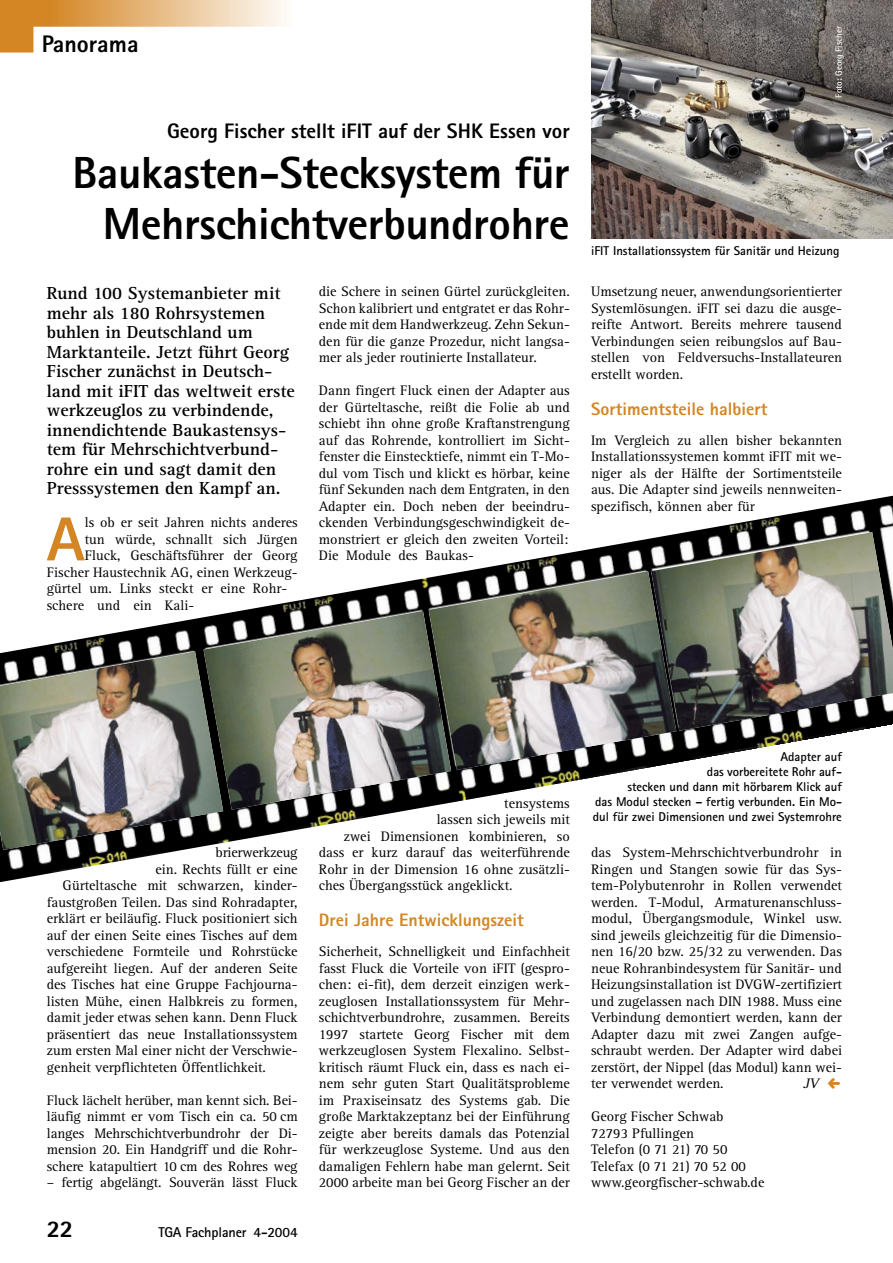
<style>
.page{position:relative;width:893px;height:1263px;background:#fff}
.page>*{position:absolute;margin:0;border:0;box-sizing:border-box;transform-origin:0 0}
.T01c_Grund_m_Ini{font:800 62.1px "Rotis Sans Serif";color:#d48625}
.T08b_HÜ{font:800 45px/50.6px "Rotis Sans Serif";letter-spacing:-.01em;color:#000;text-align:right}
.T08b_HÜ-2{font:800 24px "Rotis Sans Serif";color:#000}
.T08a_Dach{font:800 21px "Rotis Sans Serif";color:#000}
.T08c_Vorspann{font:700 18px/19.5px "Rotis Serif";color:#000}
.T04a_ZÜ_1{font:800 18px "Rotis Sans Serif";color:#d48625}
.T01b_Grund_n_ZÜ{font:14.25px/16.5px "Rotis Serif";color:#000;text-align:justify}
.T01a_Grund{font:14.25px/16.5px "Rotis Serif";color:#000;text-align:justify}
.T01c_Grund_m_Ini-2{font:14.25px "Rotis Serif";color:#000}
.T03_Anschrift{font:14.25px/16.5px "Rotis Serif";color:#000}
.T08b_HÜ-3{font:700 14.25px "Rotis Sans Serif";letter-spacing:-.01em;color:#000}
.T01b_Grund_n_ZÜ-2{font:italic 14.25px "Rotis Serif";color:#000}
.T02_BU_Autor{font:700 12.75px/15px "Rotis Sans Serif";color:#000;text-align:right}
.T07a_Foto{font:700 9px "Rotis Sans Serif";color:#fff}
</style>
<div class="page">
<svg style="left:0;top:0;width:284px;height:53px"></svg>
<img style="left:591px;top:0;width:302px;height:239px">
<img style="left:0;top:495px;width:893px;height:388px">
<img style="left:0;top:651px;width:223px;height:199px">
<img style="left:203px;top:611px;width:248px;height:199px">
<img style="left:429px;top:571px;width:247px;height:199px">
<img style="left:651px;top:532px;width:242px;height:199px">
<p class="T08b_HÜ-2" style="left:42px;top:29px;width:98px">Panorama</p>
<p class="T08a_Dach" style="left:167px;top:117px;width:404px">Georg Fischer stellt iFIT auf der SHK Essen vor</p>
<p class="T08b_HÜ" style="left:72px;top:147px;width:499px">Baukasten-Stecksystem für<br>Mehrschichtverbundrohre</p>
<p class="T08c_Vorspann" style="left:47px;top:284px;width:249px">Rund 100 Systemanbieter mit mehr als 180 Rohrsystemen buhlen in Deutschland um<br>Marktanteile. Jetzt führt Georg<br>Fischer zunächst in Deutsch&shy;land mit iFIT das weltweit erste werkzeuglos zu verbindende, innendichtende Baukastensys&shy;tem für Mehrschichtverbund&shy;rohre ein und sagt damit den<br>Presssystemen den Kampf an.</p>
<p class="T01c_Grund_m_Ini" style="left:47px;top:500px;width:39px">A</p>
<p class="T01c_Grund_m_Ini-2" style="left:85px;top:514px;width:214px">ls ob er seit Jahren nichts anderes</p>
<p class="T01c_Grund_m_Ini-2" style="left:85px;top:531px;width:214px">tun würde, schnallt sich Jürgen</p>
<p class="T01c_Grund_m_Ini-2" style="left:85px;top:547px;width:214px">Fluck, Geschäftsführer der Georg</p>
<p class="T01c_Grund_m_Ini-2" style="left:47px;top:564px;width:252px">Fischer Haustechnik AG, einen Werkzeug-</p>
<p class="T01c_Grund_m_Ini-2" style="left:47px;top:580px;width:242px">gürtel um. Links steckt er eine Rohr-</p>
<p class="T01c_Grund_m_Ini-2" style="left:47px;top:597px;width:149px">schere und ein Kali-</p>
<p class="T01a_Grund" style="left:319px;top:284px;width:252px">die Schere in seinen Gürtel zurückgleiten.<br>Schon kalibriert und entgratet er das Rohr&shy;ende mit dem Handwerkzeug. Zehn Sekun&shy;den für die ganze Prozedur, nicht langsa&shy;mer als jeder routinierte Installateur.</p>
<p class="T01a_Grund" style="left:319px;top:383px;width:252px">Dann fingert Fluck einen der Adapter aus der Gürteltasche, reißt die Folie ab und schiebt ihn ohne große Kraftanstrengung auf das Rohrende, kontrolliert im Sicht&shy;fenster die Einstecktiefe, nimmt ein T-Mo&shy;dul vom Tisch und klickt es hörbar, keine fünf Sekunden nach dem Entgraten, in den Adapter ein. Doch neben der beeindru&shy;ckenden Verbindungsgeschwindigkeit de&shy;monstriert er gleich den zweiten Vorteil:<br>Die Module des Baukas-</p>
<p class="T07a_Foto" style="left:833px;top:97px;width:73px;rotate:-90deg">Foto: Georg Fischer</p>
<p class="T02_BU_Autor" style="left:591px;top:243px;width:250px">iFIT Installationssystem für Sanitär und Heizung</p>
<p class="T01b_Grund_n_ZÜ" style="left:591px;top:284px;width:252px">Umsetzung neuer, anwendungsorientierter Systemlösungen. iFIT sei dazu die ausge&shy;reifte Antwort. Bereits mehrere tausend Verbindungen seien reibungslos auf Bau&shy;stellen von Feldversuchs-Installateuren erstellt worden.</p>
<p class="T04a_ZÜ_1" style="left:591px;top:397px;width:178px">Sortimentsteile halbiert</p>
<p class="T01b_Grund_n_ZÜ" style="left:591px;top:432px;width:252px">Im Vergleich zu allen bisher bekannten Installationssystemen kommt iFIT mit we&shy;niger als der Hälfte der Sortimentsteile aus. Die Adapter sind jeweils nennweiten&shy;spezifisch, können aber für</p>
<p class="T01c_Grund_m_Ini-2" style="left:216px;top:844px;width:84px">brierwerkzeug</p>
<p class="T01c_Grund_m_Ini-2" style="left:156px;top:861px;width:144px">ein. Rechts füllt er eine</p>
<p class="T01c_Grund_m_Ini-2" style="left:63px;top:877px;width:237px">Gürteltasche mit schwarzen, kinder-</p>
<p class="T01c_Grund_m_Ini-2" style="left:47px;top:894px;width:252px">faustgroßen Teilen. Das sind Rohradapter,</p>
<p class="T01c_Grund_m_Ini-2" style="left:47px;top:910px;width:252px">erklärt er beiläufig. Fluck positioniert sich</p>
<p class="T01c_Grund_m_Ini-2" style="left:47px;top:927px;width:252px">auf der einen Seite eines Tisches auf dem</p>
<p class="T01c_Grund_m_Ini-2" style="left:47px;top:943px;width:252px">verschiedene Formteile und Rohrstücke</p>
<p class="T01c_Grund_m_Ini-2" style="left:47px;top:960px;width:252px">aufgereiht liegen. Auf der anderen Seite</p>
<p class="T01c_Grund_m_Ini-2" style="left:47px;top:976px;width:252px">des Tisches hat eine Gruppe Fachjourna-</p>
<p class="T01c_Grund_m_Ini-2" style="left:47px;top:993px;width:252px">listen Mühe, einen Halbkreis zu formen,</p>
<p class="T01c_Grund_m_Ini-2" style="left:47px;top:1009px;width:252px">damit jeder etwas sehen kann. Denn Fluck</p>
<p class="T01c_Grund_m_Ini-2" style="left:47px;top:1026px;width:252px">präsentiert das neue Installationssystem</p>
<p class="T01c_Grund_m_Ini-2" style="left:47px;top:1042px;width:252px">zum ersten Mal einer nicht der Verschwie-</p>
<p class="T01c_Grund_m_Ini-2" style="left:47px;top:1059px;width:221px">genheit verpflichteten Öffentlichkeit.</p>
<p class="T01a_Grund" style="left:47px;top:1092px;width:252px">Fluck lächelt herüber, man kennt sich. Bei&shy;läufig nimmt er vom Tisch ein ca. 50 cm langes Mehrschichtverbundrohr der Di&shy;mension 20. Ein Handgriff und die Rohr&shy;schere katapultiert 10 cm des Rohres weg</p>
<p class="T01a_Grund" style="left:47px;top:1175px;width:252px">– fertig abgelängt. Souverän lässt Fluck</p>
<p class="T08b_HÜ-2" style="left:47px;top:1213px;width:28px">22</p>
<p class="T08b_HÜ-3" style="left:158px;top:1223px;width:141px">TGA Fachplaner 4-2004</p>
<p class="T01a_Grund" style="left:504px;top:795px;width:67px">tensystems</p>
<p class="T01a_Grund" style="left:437px;top:812px;width:135px">lassen sich jeweils mit</p>
<p class="T01a_Grund" style="left:344px;top:828px;width:228px">zwei Dimensionen kombinieren, so</p>
<p class="T01a_Grund" style="left:319px;top:845px;width:252px">dass er kurz darauf das weiterführende</p>
<p class="T01a_Grund" style="left:319px;top:861px;width:252px">Rohr in der Dimension 16 ohne zusätzli-</p>
<p class="T01a_Grund" style="left:319px;top:878px;width:195px">ches Übergangsstück angeklickt.</p>
<p class="T04a_ZÜ_1" style="left:319px;top:909px;width:206px">Drei Jahre Entwicklungszeit</p>
<p class="T01b_Grund_n_ZÜ" style="left:319px;top:944px;width:252px">Sicherheit, Schnelligkeit und Einfachheit fasst Fluck die Vorteile von iFIT (gespro&shy;chen: ei-fit), dem derzeit einzigen werk&shy;zeuglosen Installationssystem für Mehr&shy;schichtverbundrohre, zusammen. Bereits 1997 startete Georg Fischer mit dem werkzeuglosen System Flexalino. Selbst&shy;kritisch räumt Fluck ein, dass es nach ei&shy;nem sehr guten Start Qualitätsprobleme im Praxiseinsatz des Systems gab. Die große Marktakzeptanz bei der Einführung zeigte aber bereits damals das Potenzial für werkzeuglose Systeme. Und aus den damaligen Fehlern habe man gelernt. Seit 2000 arbeite man bei Georg Fischer an der</p>
<p class="T02_BU_Autor" style="left:593px;top:749px;width:251px">Adapter auf<br>das vorbereitete Rohr auf-<br>stecken und dann mit hörbarem Klick auf<br>das Modul stecken – fertig verbunden. Ein Mo&shy;dul für zwei Dimensionen und zwei Systemrohre</p>
<p class="T01b_Grund_n_ZÜ" style="left:591px;top:845px;width:252px">das System-Mehrschichtverbundrohr in Ringen und Stangen sowie für das Sys&shy;tem-Polybutenrohr in Rollen verwendet werden. T-Modul, Armaturenanschluss&shy;modul, Übergangsmodule, Winkel usw. sind jeweils gleichzeitig für die Dimensio&shy;nen 16/20 bzw. 25/32 zu verwenden. Das neue Rohranbindesystem für Sanitär- und Heizungsinstallation ist DVGW-zertifiziert und zugelassen nach DIN 1988. Muss eine Verbindung demontiert werden, kann der Adapter dazu mit zwei Zangen aufge&shy;schraubt werden. Der Adapter wird dabei zerstört, der Nippel (das Modul) kann wei&shy;ter verwendet werden.</p>
<p class="T01b_Grund_n_ZÜ-2" style="left:803px;top:1076px;width:17px">JV</p>
<p class="T03_Anschrift" style="left:591px;top:1109px;width:175px">Georg Fischer Schwab<br>72793 Pfullingen<br>Telefon (0 71 21) 70 50<br>Telefax (0 71 21) 70 52 00 www.georgfischer-schwab.de</p>
</div>
